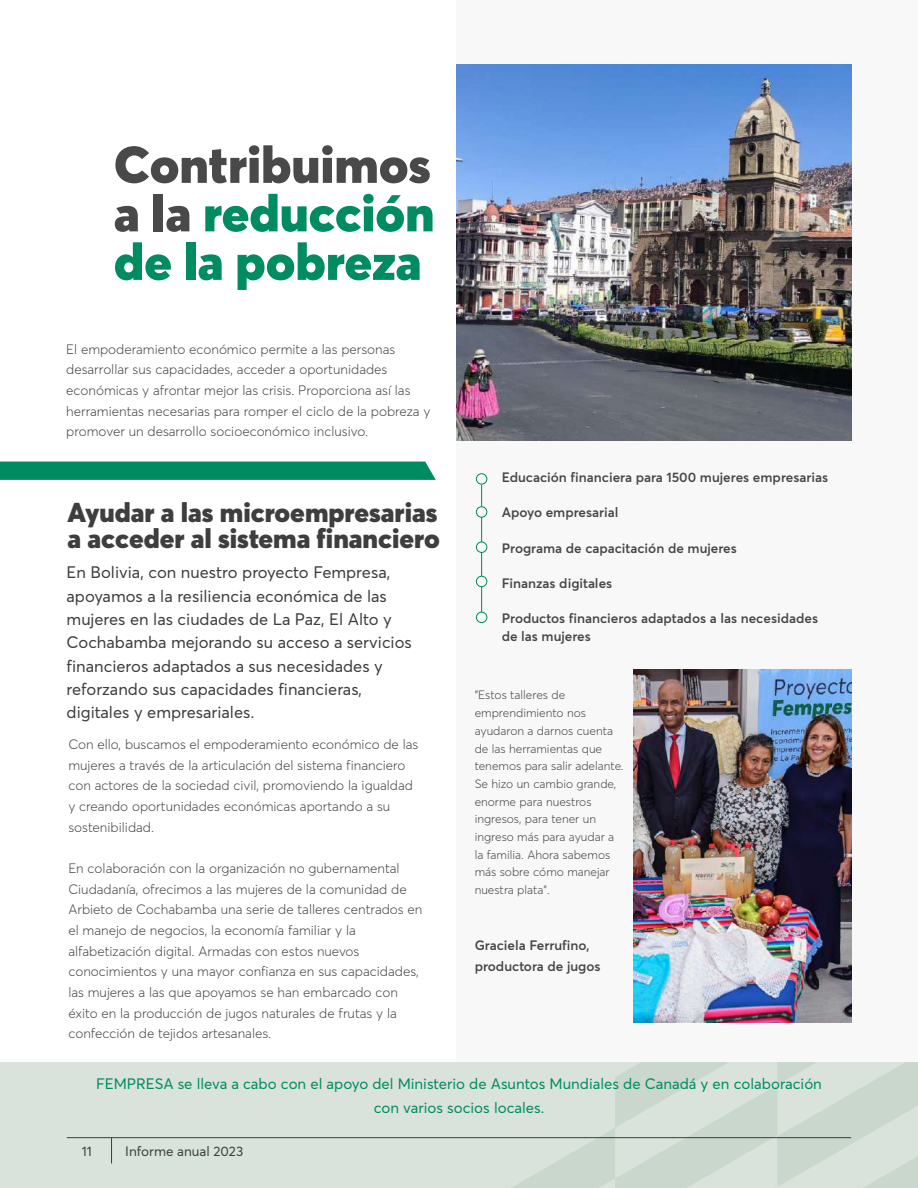
<style>
.page{position:relative;width:918px;height:1188px;background:#fff}
.page>*{position:absolute;margin:0;border:0;box-sizing:border-box;transform-origin:0 0}
.t1{font:900 51px/48.4px "Averta";color:#008c60;text-align:justify}
.t2{font:900 27px/26.2px "Averta";color:#3e3e3e}
.t3{font:16.5px/23.4px "Averta";color:#3e3e3e}
.t4{font:15px/23.7px "Averta";color:#008c60;text-align:center}
.t5{font:300 13.5px/20.7px "Averta";color:#474646}
.t6{font:600 13.5px/20.7px "Averta";color:#474646}
.t7{font:13.5px "Averta";color:#3e3e3e}
.t8{font:300 12px/17.7px "Averta";color:#474646}
.s1{color:#494949}
</style>
<div class="page">
<div style="left:457px;top:0;width:461px;height:1070px;background:#f8f8f8"></div>
<div style="left:0;top:1062px;width:918px;height:126px;background:#d9e2db"></div>
<svg style="left:511px;top:1062px;width:407px;height:126px"></svg>
<div style="left:0;top:462px;width:436px;height:18px;background:#008c60"></div>
<svg style="left:481px;top:587px;width:1px;height:25px"></svg>
<svg style="left:481px;top:553px;width:1px;height:23px"></svg>
<svg style="left:481px;top:517px;width:1px;height:25px"></svg>
<svg style="left:481px;top:485px;width:1px;height:22px"></svg>
<div style="left:476px;top:612px;width:11px;height:11px;border:1px solid #008660;border-radius:50%"></div>
<div style="left:476px;top:576px;width:11px;height:11px;border:1px solid #008660;border-radius:50%"></div>
<div style="left:476px;top:542px;width:11px;height:11px;border:1px solid #008660;border-radius:50%"></div>
<div style="left:476px;top:507px;width:11px;height:10px;border:1px solid #008660;border-radius:50%"></div>
<div style="left:476px;top:474px;width:11px;height:10px;border:1px solid #008660;border-radius:50%"></div>
<img style="left:633px;top:669px;width:219px;height:353px">
<img style="left:457px;top:65px;width:395px;height:375px">
<hr style="left:67px;top:1137px;width:784px;height:1px;background:#3e3e3e">
<svg style="left:111px;top:1138px;width:1px;height:25px"></svg>
<h1 class="t1" style="left:114px;top:140px;width:322px"><span class="s1">Contribuimos a la</span> reducción de la pobreza</h1>
<p class="t5" style="left:66px;top:339px;width:366px">El empoderamiento económico permite a las personas desarrollar sus capacidades, acceder a oportunidades económicas y afrontar mejor las crisis. Proporciona así las herramientas necesarias para romper el ciclo de la pobreza y promover un desarrollo socioeconómico inclusivo.</p>
<h2 class="t2" style="left:68px;top:499px;width:374px">Ayudar a las microempresarias a acceder al sistema financiero</h2>
<p class="t3" style="left:67px;top:561px;width:347px">En Bolivia, con nuestro proyecto Fempresa, apoyamos a la resiliencia económica de las mujeres en las ciudades de La Paz, El Alto y Cochabamba mejorando su acceso a servicios financieros adaptados a sus necesidades y reforzando sus capacidades financieras, digitales y empresariales.</p>
<p class="t5" style="left:68px;top:734px;width:352px">Con ello, buscamos el empoderamiento económico de las mujeres a través de la articulación del sistema financiero con actores de la sociedad civil, promoviendo la igualdad y creando oportunidades económicas aportando a su sostenibilidad.</p>
<p class="t5" style="left:68px;top:858px;width:356px">En colaboración con la organización no gubernamental Ciudadanía, ofrecimos a las mujeres de la comunidad de Arbieto de Cochabamba una serie de talleres centrados en el manejo de negocios, la economía familiar y la alfabetización digital. Armadas con estos nuevos conocimientos y una mayor confianza en sus capacidades, las mujeres a las que apoyamos se han embarcado con éxito en la producción de jugos naturales de frutas y la confección de tejidos artesanales.</p>
<p class="t6" style="left:502px;top:467px;width:328px">Educación financiera para 1500 mujeres empresarias</p>
<p class="t6" style="left:502px;top:502px;width:118px">Apoyo empresarial</p>
<p class="t6" style="left:502px;top:537px;width:237px">Programa de capacitación de mujeres</p>
<p class="t6" style="left:502px;top:573px;width:112px">Finanzas digitales</p>
<p class="t6" style="left:502px;top:610px;width:318px;line-height:17.7px">Productos financieros adaptados a las necesidades de las mujeres</p>
<p class="t8" style="left:475px;top:686px;width:151px">"Estos talleres de emprendimiento nos ayudaron a darnos cuenta de las herramientas que tenemos para salir adelante.<br>Se hizo un cambio grande, enorme para nuestros ingresos, para tener un ingreso más para ayudar a la familia. Ahora sabemos más sobre cómo manejar nuestra plata”.</p>
<p class="t6" style="left:475px;top:935px;width:127px">Graciela Ferrufino, productora de jugos</p>
<p class="t4" style="left:96px;top:1072px;width:727px">FEMPRESA se lleva a cabo con el apoyo del Ministerio de Asuntos Mundiales de Canadá y en colaboración con varios socios locales.</p>
<p class="t7" style="left:82px;top:1143px;width:12px">11</p>
<p class="t7" style="left:125px;top:1143px;width:120px">Informe anual 2023</p>
</div>
